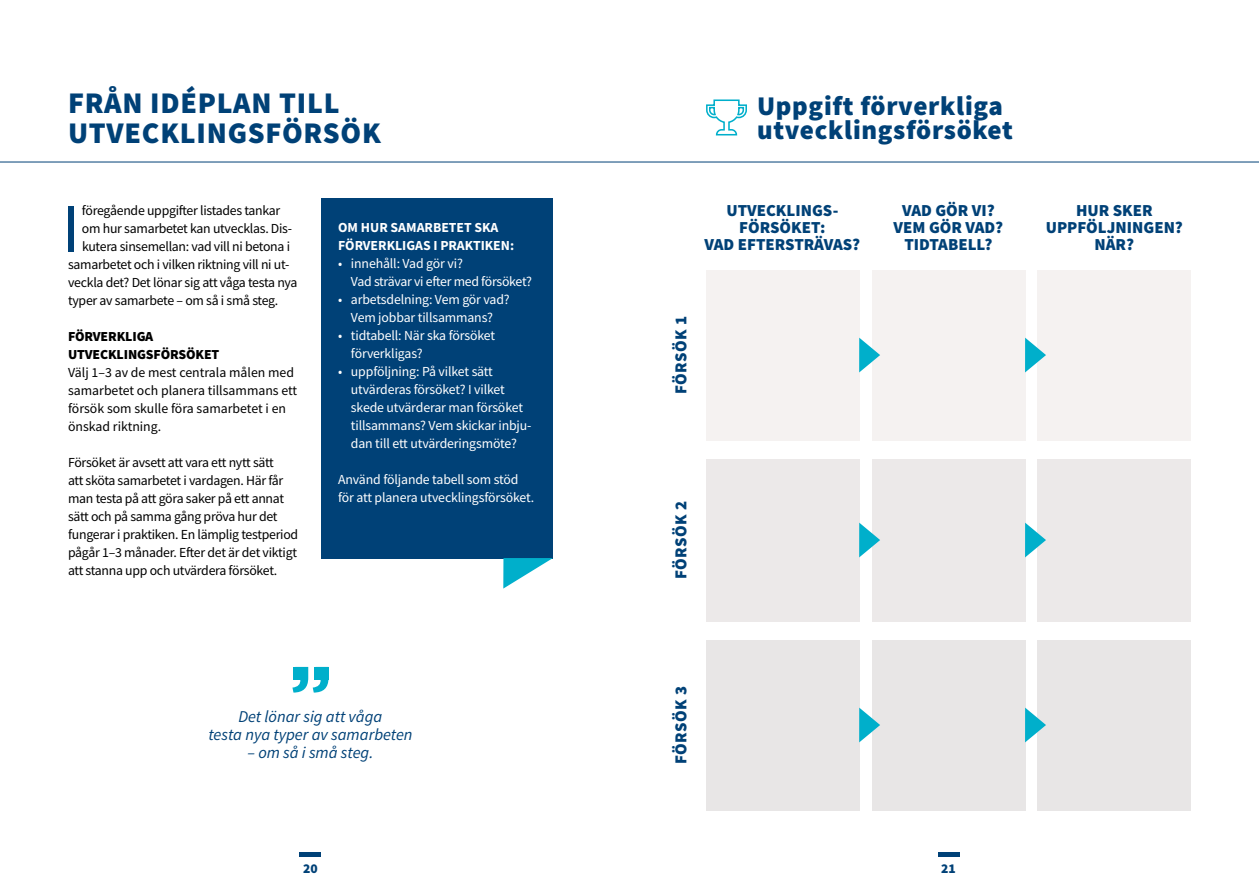
<style>
.page{position:relative;width:1259px;height:893px;background:#fff}
.page>*{position:absolute;margin:0;border:0;box-sizing:border-box;transform-origin:0 0}
.t1{font:68.7px "Source Sans Pro";color:#004177}
.t2{font:900 30px "Source Sans Pro";letter-spacing:.025em;color:#004177}
.t3{font:900 27px "Source Sans Pro";letter-spacing:.025em;color:#004177}
.t4{font:900 16.8px/16.8px "Source Sans Pro";color:#004177;text-align:center}
.t5{font:italic 16.5px/18px "Source Sans Pro";color:#004177;text-align:center}
.t6{font:13.8px/18px "Source Sans Pro";letter-spacing:-.02em;color:#000}
.t7{font:13.8px "Source Sans Pro";letter-spacing:-.01em;color:#fff}
.t8{font:13.8px "Source Sans Pro";color:#000}
.t9{font:700 13.8px "Source Sans Pro";color:#fff}
.t10{font:900 13.8px "Source Sans Pro";letter-spacing:-.01em;color:#000}
.t11{font:900 13.5px "Source Sans Pro";color:#004177}
</style>
<div class="page">
<hr style="left:300px;top:853px;width:21px;height:4px;background:#004177">
<hr style="left:938px;top:853px;width:21px;height:4px;background:#004177">
<div style="left:321px;top:198px;width:232px;height:360px;background:#004177"></div>
<hr style="left:0;top:162px;width:1259px;height:1px;background:#004177">
<div style="left:1037px;top:270px;width:154px;height:170px;background:#f5f2f1"></div>
<div style="left:872px;top:270px;width:153px;height:170px;background:#f5f2f1"></div>
<div style="left:706px;top:270px;width:153px;height:170px;background:#f5f2f1"></div>
<div style="left:1037px;top:459px;width:154px;height:162px;background:#ece9e9"></div>
<div style="left:872px;top:459px;width:153px;height:162px;background:#ece9e9"></div>
<div style="left:706px;top:459px;width:153px;height:162px;background:#ece9e9"></div>
<div style="left:1037px;top:640px;width:154px;height:170px;background:#e8e6e6"></div>
<div style="left:872px;top:640px;width:153px;height:170px;background:#e8e6e6"></div>
<div style="left:706px;top:640px;width:153px;height:170px;background:#e8e6e6"></div>
<svg style="left:706px;top:99px;width:41px;height:37px"></svg>
<svg style="left:503px;top:558px;width:50px;height:31px"></svg>
<svg style="left:292px;top:667px;width:36px;height:26px"></svg>
<div style="left:294px;top:667px;width:14px;height:13px;background:#00afcb"></div>
<div style="left:314px;top:667px;width:14px;height:13px;background:#00afcb"></div>
<svg style="left:859px;top:338px;width:21px;height:34px"></svg>
<svg style="left:1025px;top:338px;width:21px;height:34px"></svg>
<svg style="left:859px;top:523px;width:21px;height:34px"></svg>
<svg style="left:1025px;top:523px;width:21px;height:34px"></svg>
<svg style="left:859px;top:708px;width:21px;height:34px"></svg>
<svg style="left:1025px;top:708px;width:21px;height:34px"></svg>
<h2 class="t2" style="left:68px;top:82px;width:273px">FRÅN IDÉPLAN TILL</h2>
<h2 class="t3" style="left:757px;top:87px;width:247px">Uppgift förverkliga</h2>
<h2 class="t2" style="left:68px;top:112px;width:314px">UTVECKLINGSFÖRSÖK</h2>
<h2 class="t3" style="left:757px;top:111px;width:257px">utvecklingsförsöket</h2>
<p class="t1" style="left:62px;top:185px;width:20px">I</p>
<p class="t6" style="left:82px;top:202px;width:212px">föregående uppgifer listades tankar om hur samarbetet kan utvecklas. Dis-</p>
<p class="t9" style="left:338px;top:218px;width:162px">OM HUR SAMARBETET SKA</p>
<p class="t6" style="left:82px;top:238px;width:210px">kutera sinsemellan: vad vill ni betona i</p>
<p class="t9" style="left:338px;top:236px;width:178px">FÖRVERKLIGAS I PRAKTIKEN:</p>
<p class="t6" style="left:68px;top:256px;width:223px">samarbetet och i vilken riktning vill ni ut-</p>
<p class="t7" style="left:338px;top:254px;width:126px">• innehåll: Vad gör vi?</p>
<p class="t6" style="left:68px;top:274px;width:231px">veckla det? Det lönar sig att våga testa nya</p>
<p class="t7" style="left:351px;top:272px;width:182px">Vad strävar vi efer med försöket?</p>
<p class="t6" style="left:68px;top:292px;width:212px">typer av samarbete – om så i små steg.</p>
<p class="t7" style="left:338px;top:290px;width:173px">• arbetsdelning: Vem gör vad?</p>
<p class="t7" style="left:351px;top:308px;width:144px">Vem jobbar tillsammans?</p>
<p class="t10" style="left:68px;top:327px;width:87px">FÖRVERKLIGA</p>
<p class="t7" style="left:338px;top:326px;width:158px">• tidtabell: När ska försöket</p>
<p class="t10" style="left:68px;top:345px;width:153px">UTVECKLINGSFÖRSÖKET</p>
<p class="t7" style="left:351px;top:344px;width:73px">förverkligas?</p>
<p class="t8" style="left:68px;top:364px;width:228px">Välj 1–3 av de mest centrala målen med</p>
<p class="t7" style="left:338px;top:362px;width:156px">• uppföljning: På vilket sätt</p>
<p class="t8" style="left:68px;top:382px;width:231px">samarbetet och planera tillsammans ett</p>
<p class="t7" style="left:351px;top:380px;width:155px">utvärderas försöket? I vilket</p>
<p class="t8" style="left:68px;top:400px;width:219px">försök som skulle föra samarbetet i en</p>
<p class="t7" style="left:351px;top:398px;width:174px">skede utvärderar man försöket</p>
<p class="t8" style="left:68px;top:418px;width:95px">önskad riktning.</p>
<p class="t7" style="left:351px;top:416px;width:182px">tillsammans? Vem skickar inbju-</p>
<p class="t7" style="left:351px;top:434px;width:167px">dan till ett utvärderingsmöte?</p>
<p class="t6" style="left:68px;top:454px;width:217px">Försöket är avsett att vara ett nytt sätt att sköta samarbetet i vardagen. Här får</p>
<p class="t7" style="left:338px;top:470px;width:182px">Använd följande tabell som stöd</p>
<p class="t6" style="left:68px;top:490px;width:217px">man testa på att göra saker på ett annat</p>
<p class="t7" style="left:338px;top:488px;width:197px">för att planera utvecklingsförsöket.</p>
<p class="t6" style="left:68px;top:508px;width:232px">sätt och på samma gång pröva hur det fungerar i praktiken. En lämplig testperiod pågår 1–3 månader. Efer det är det viktigt att stanna upp och utvärdera försöket.</p>
<p class="t5" style="left:208px;top:707px;width:206px">Det lönar sig att våga<br>testa nya typer av samarbeten</p>
<p class="t5" style="left:248px;top:743px;width:127px">– om så i små steg.</p>
<p class="t4" style="left:704px;top:202px;width:157px">UTVECKLINGS-<br>FÖRSÖKET:<br>VAD EFTERSTRÄVAS?</p>
<p class="t4" style="left:893px;top:202px;width:111px">VAD GÖR VI?<br>VEM GÖR VAD?<br>TIDTABELL?</p>
<p class="t4" style="left:1045px;top:202px;width:139px">HUR SKER<br>UPPFÖLJNINGEN?<br>NÄR?</p>
<p class="t4" style="left:672px;top:394px;width:79px;rotate:-90deg">FÖRSÖK 1</p>
<p class="t4" style="left:672px;top:579px;width:79px;rotate:-90deg">FÖRSÖK 2</p>
<p class="t4" style="left:672px;top:764px;width:79px;rotate:-90deg">FÖRSÖK 3</p>
<p class="t11" style="left:303px;top:859px;width:16px">20</p>
<p class="t11" style="left:941px;top:859px;width:16px">21</p>
</div>
